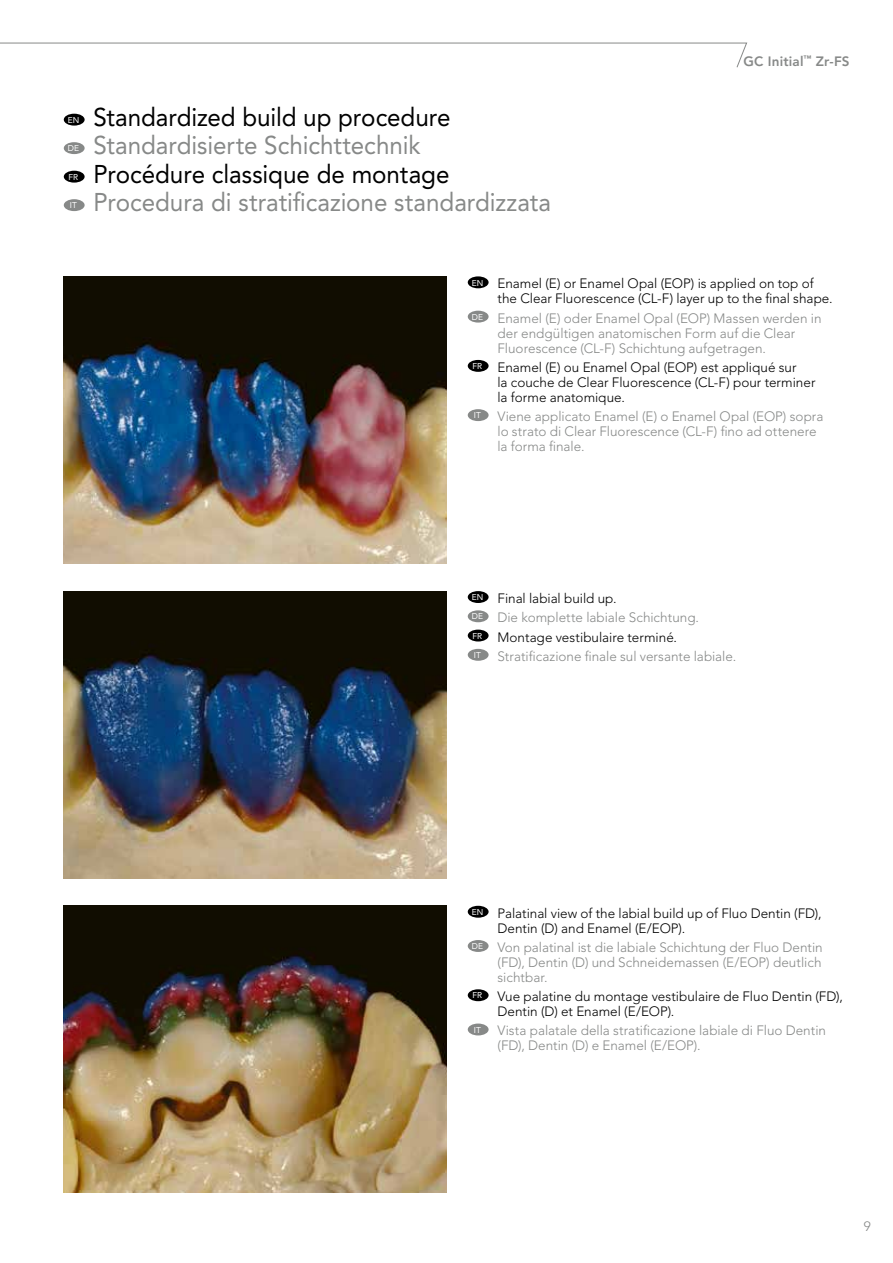
<style>
.page{position:relative;width:893px;height:1263px;background:#fff}
.page>*{position:absolute;margin:0;border:0;box-sizing:border-box;transform-origin:0 0}
.t1{font:25.5px "Avenir LT Std";letter-spacing:-.005em;color:#878988;scale:.95 1}
.t2{font:25.5px "Avenir LT Std";letter-spacing:-.005em;color:#000;scale:.95 1}
.t3{font:300 13.5px/15px "Avenir LT Std";color:#878988}
.t4{font:300 13.5px/15px "Avenir LT Std";color:#000}
.t5{font:800 13.5px "Avenir LT Std";letter-spacing:.015em;color:#878988}
.t6{font:8.4px "Avenir LT Std";letter-spacing:.01em;color:#fff}
.s1{color:#000}
</style>
<div class="page">
<svg style="left:0;top:42px;width:748px;height:26px"></svg>
<div style="left:64px;top:114px;width:21px;height:12px;background:#000;border-radius:50%"></div>
<div style="left:64px;top:142px;width:21px;height:12px;background:#878988;border-radius:50%"></div>
<div style="left:64px;top:171px;width:21px;height:12px;background:#000;border-radius:50%"></div>
<div style="left:64px;top:199px;width:21px;height:12px;background:#878988;border-radius:50%"></div>
<div style="left:468px;top:276px;width:21px;height:12px;background:#000;border-radius:50%"></div>
<div style="left:468px;top:311px;width:21px;height:12px;background:#878988;border-radius:50%"></div>
<div style="left:468px;top:360px;width:21px;height:12px;background:#000;border-radius:50%"></div>
<div style="left:468px;top:409px;width:21px;height:12px;background:#878988;border-radius:50%"></div>
<div style="left:468px;top:591px;width:21px;height:12px;background:#000;border-radius:50%"></div>
<div style="left:468px;top:610px;width:21px;height:12px;background:#878988;border-radius:50%"></div>
<div style="left:468px;top:630px;width:21px;height:11px;background:#000;border-radius:50%"></div>
<div style="left:468px;top:649px;width:21px;height:12px;background:#878988;border-radius:50%"></div>
<div style="left:468px;top:906px;width:21px;height:12px;background:#000;border-radius:50%"></div>
<div style="left:468px;top:940px;width:21px;height:12px;background:#878988;border-radius:50%"></div>
<div style="left:468px;top:989px;width:21px;height:12px;background:#000;border-radius:50%"></div>
<div style="left:468px;top:1023px;width:21px;height:12px;background:#878988;border-radius:50%"></div>
<img style="left:64px;top:591px;width:382px;height:287px">
<img style="left:64px;top:276px;width:382px;height:287px">
<img style="left:64px;top:906px;width:382px;height:287px">
<p class="t6" style="left:68px;top:115px;width:13px">EN</p>
<h1 class="t2" style="left:94px;top:102px;width:377px">Standardized build up procedure</h1>
<p class="t6" style="left:68px;top:144px;width:13px">DE</p>
<h1 class="t1" style="left:94px;top:130px;width:346px">Standardisierte Schichttechnik</h1>
<p class="t6" style="left:69px;top:172px;width:11px">FR</p>
<h1 class="t2" style="left:94px;top:159px;width:376px">Procédure classique de montage</h1>
<p class="t6" style="left:70px;top:201px;width:9px">IT</p>
<h1 class="t1" style="left:94px;top:187px;width:483px">Procedura di stratificazione standardizzata</h1>
<p class="t5" style="left:744px;top:53px;width:107px">GC Initial<sup>™</sup> Zr-FS</p>
<p class="t4" style="left:497px;top:276px;width:337px;text-indent:-26px"><sup>EN</sup> Enamel (E) or Enamel Opal (EOP) is applied on top of the Clear Fluorescence (CL-F) layer up to the final shape.</p>
<p class="t3" style="left:497px;top:310px;width:326px;text-indent:-26px"><sup>DE</sup> Enamel (E) oder Enamel Opal (EOP) Massen werden in der endgültigen anatomischen Form auf die Clear<br>Fluorescence (CL-F) Schichtung aufgetragen.</p>
<p class="t4" style="left:497px;top:360px;width:320px;text-indent:-25px"><sup>FR</sup> Enamel (E) ou Enamel Opal (EOP) est appliqué sur<br>la couche de Clear Fluorescence (CL-F) pour terminer la forme anatomique.</p>
<p class="t3" style="left:497px;top:409px;width:328px;text-indent:-24px"><sup>IT</sup> Viene applicato Enamel (E) o Enamel Opal (EOP) sopra lo strato di Clear Fluorescence (CL-F) fino ad ottenere la forma finale.</p>
<p class="t3" style="left:472px;top:589px;width:266px;line-height:19.2px"><sup>EN</sup> <span class="s1">Final labial build up.<br></span><sup>DE</sup> Die komplette labiale Schichtung.<br><sup>FR</sup> <span class="s1">Montage vestibulaire terminé.<br></span><sup>IT</sup> Stratificazione finale sul versante labiale.</p>
<p class="t4" style="left:497px;top:905px;width:326px;text-indent:-26px"><sup>EN</sup> Palatinal view of the labial build up of Fluo Dentin (FD),<br>Dentin (D) and Enamel (E/EOP).</p>
<p class="t3" style="left:497px;top:940px;width:327px;text-align:justify;text-indent:-26px"><sup>DE</sup> Von palatinal ist die labiale Schichtung der Fluo Dentin (FD), Dentin (D) und Schneidemassen (E/EOP) deutlich sichtbar.</p>
<p class="t4" style="left:497px;top:989px;width:347px;text-indent:-25px"><sup>FR</sup> Vue palatine du montage vestibulaire de Fluo Dentin (FD),<br>Dentin (D) et Enamel (E/EOP).</p>
<p class="t3" style="left:497px;top:1023px;width:330px;text-indent:-24px"><sup>IT</sup> Vista palatale della stratificazione labiale di Fluo Dentin (FD), Dentin (D) e Enamel (E/EOP).</p>
<p class="t3" style="left:864px;top:1218px;width:9px">9</p>
</div>
